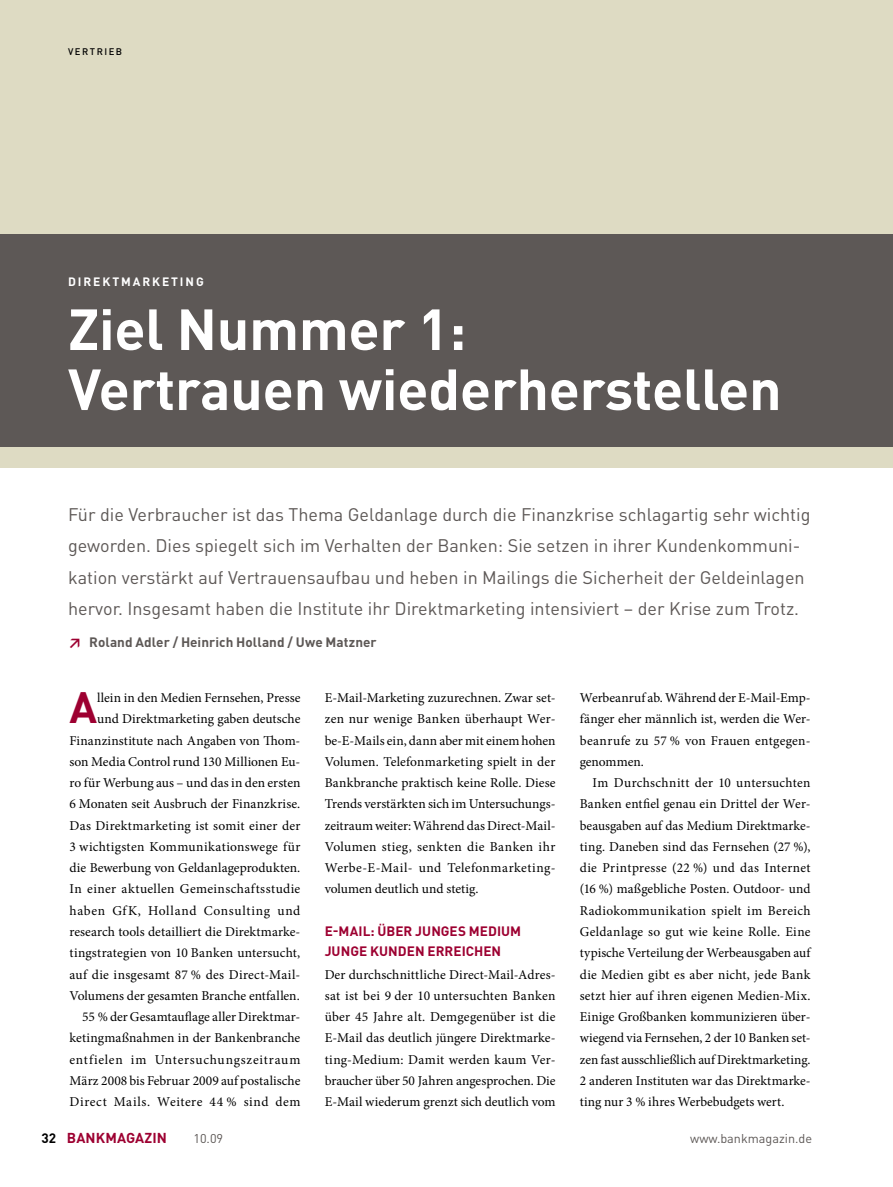
<style>
.page{position:relative;width:893px;height:1187px;background:#fff}
.page>*{position:absolute;margin:0;border:0;box-sizing:border-box;transform-origin:0 0}
.aba_titel{font:700 57px/60px "DINOT";letter-spacing:-.005em;color:#fff}
.acc_grundtext_mit_in{font:700 43.35px "DINOT";color:#9d0031}
.abi_vorspann{font:18px/31.5px "DINOT";color:#5d5856}
.gab_fussnote{font:700 14.25px "DINOT";letter-spacing:.01em;color:#9d0031}
.ach_grundtext_mit_ei{font:13.5px/21.3px "Minion Pro";letter-spacing:.01em;color:#000;text-align:justify}
.acc_grundtext_mit_in-2{font:13.5px/21.3px "Minion Pro";letter-spacing:.01em;color:#000;text-align:right}
.acg_grundtext{font:13.5px/21.3px "Minion Pro";color:#000;text-align:justify}
.acl_zwischenuebersch{font:700 13.5px/20.2px "DINOT";letter-spacing:.005em;color:#9d0031}
.azz_autor{font:700 13.5px "DINOT";color:#5d5856}
.t1{font:700 13.5px "DINOT";color:#000}
.gab_fussnote-2{font:12.6px "DINOT";color:#5d5856}
.aac_stichzeile{font:700 12px "DINOT";letter-spacing:.16em;color:#fff}
.aaa_rubrik{font:500 9.45px "DINOT";letter-spacing:.16em;color:#000}
.s1{color:#9d0031}
</style>
<div class="page">
<div style="left:0;top:0;width:893px;height:468px;background:#dedbc3"></div>
<div style="left:0;top:234px;width:893px;height:212px;background:#5d5856"></div>
<p class="aaa_rubrik" style="left:68px;top:45px;width:56px">VERTRIEB</p>
<p class="aac_stichzeile" style="left:68px;top:273px;width:137px">Direktmarke ting</p>
<p class="aba_titel" style="left:68px;top:297px;width:715px">Ziel N ummer 1:<br>Vertrauen wiederherstellen</p>
<p class="abi_vorspann" style="left:68px;top:497px;width:744px">Für die Verbraucher ist das Thema Geldanlage durch die Finanzkrise schlagartig sehr wichtig geworden. Dies spiegelt sich im Verhalten der Banken: Sie setzen in ihrer Kundenkommuni&shy;kation verstärkt auf Vertrauensaufbau und heben in Mailings die Sicherheit der Geldeinlagen hervor. Insgesamt haben die Institute ihr Direktmarketing intensiviert – der Krise zum Trotz.</p>
<p class="azz_autor" style="left:68px;top:632px;width:310px"><span class="s1">↗</span> Roland Adler / Heinrich Holland / Uwe Matzner</p>
<p class="t1" style="left:42px;top:1129px;width:16px">32</p>
<p class="acc_grundtext_mit_in" style="left:70px;top:678px;width:29px">A</p>
<p class="acc_grundtext_mit_in-2" style="left:70px;top:687px;width:232px">llein in den Medien Fernsehen, Presse<br>und Direktmarketing gaben deutsche Finanzinstitute nach Angaben von Thom&shy;son Media Control rund 130 Millionen Eu&shy;ro für Werbung aus – und das in den ersten 6 Monaten seit Ausbruch der Finanzkrise.<br>Das Direktmarketing ist somit einer der 3 wichtigsten Kommunikationswege für die Bewerbung von Geldanlageprodukten.<br>In einer aktuellen Gemeinschaftsstudie haben GfK, Holland Consulting und research tools detailliert die Direktmarke&shy;tingstrategien von 10 Banken untersucht, auf die insgesamt 87 % des Direct-Mail-Volumens der gesamten Branche entfallen.</p>
<p class="ach_grundtext_mit_ei" style="left:70px;top:1006px;width:232px;text-indent:13px">55 % der Gesamtauflage aller Direktmar&shy;ketingmaßnahmen in der Bankenbranche entfielen im Untersuchungszeitraum März 2008 bis Februar 2009 auf postalische Direct Mails. Weitere 44 % sind dem</p>
<p class="ach_grundtext_mit_ei" style="left:325px;top:687px;width:232px">E‑Mail-Marketing zuzurechnen. Zwar set&shy;zen nur wenige Banken überhaupt Wer&shy;be‑E‑Mails ein, dann aber mit einem hohen Volumen. Telefonmarketing spielt in der Bankbranche praktisch keine Rolle. Diese Trends verstärkten sich im Untersuchungs&shy;zeitraum weiter: Während das Direct-Mail-Volumen stieg, senkten die Banken ihr Werbe-E-Mail- und Telefonmarketing&shy;volumen deutlich und stetig.</p>
<p class="acl_zwischenuebersch" style="left:325px;top:920px;width:196px">E-Mail: über Junges Medium junge Kunden erreichen</p>
<p class="acg_grundtext" style="left:325px;top:963px;width:232px">Der durchschnittliche Direct-Mail-Adres&shy;sat ist bei 9 der 10 untersuchten Banken über 45 Jahre alt. Demgegenüber ist die E‑Mail das deutlich jüngere Direktmarke&shy;ting-Medium: Damit werden kaum Ver&shy;braucher über 50 Jahren angesprochen. Die E‑Mail wiederum grenzt sich deutlich vom</p>
<p class="acg_grundtext" style="left:580px;top:687px;width:232px">Werbeanruf ab. Während der E-Mail-Emp&shy;fänger eher männlich ist, werden die Wer&shy;beanrufe zu 57 % von Frauen entgegen&shy;genommen.</p>
<p class="ach_grundtext_mit_ei" style="left:580px;top:772px;width:232px;text-indent:13px">Im Durchschnitt der 10 untersuchten Banken entfiel genau ein Drittel der Wer&shy;beausgaben auf das Medium Direktmarke&shy;ting. Daneben sind das Fernsehen (27 %), die Printpresse (22 %) und das Internet (16 %) maßgebliche Posten. Outdoor- und Radiokommunikation spielt im Bereich Geldanlage so gut wie keine Rolle. Eine typische Verteilung der Werbeausgaben auf die Medien gibt es aber nicht, jede Bank setzt hier auf ihren eigenen Medien-Mix.<br>Einige Großbanken kommunizieren über&shy;wiegend via Fernsehen, 2 der 10 Banken set&shy;zen fast ausschließlich auf Direktmarketing.<br>2 anderen Instituten war das Direktmarke&shy;ting nur 3 % ihres Werbebudgets wert.</p>
<p class="gab_fussnote" style="left:67px;top:1128px;width:93px">BAN KMAGAZIN</p>
<p class="gab_fussnote-2" style="left:193px;top:1130px;width:31px">10.09</p>
<p class="gab_fussnote-2" style="left:690px;top:1130px;width:123px">www.bankmagazin.de</p>
</div>
